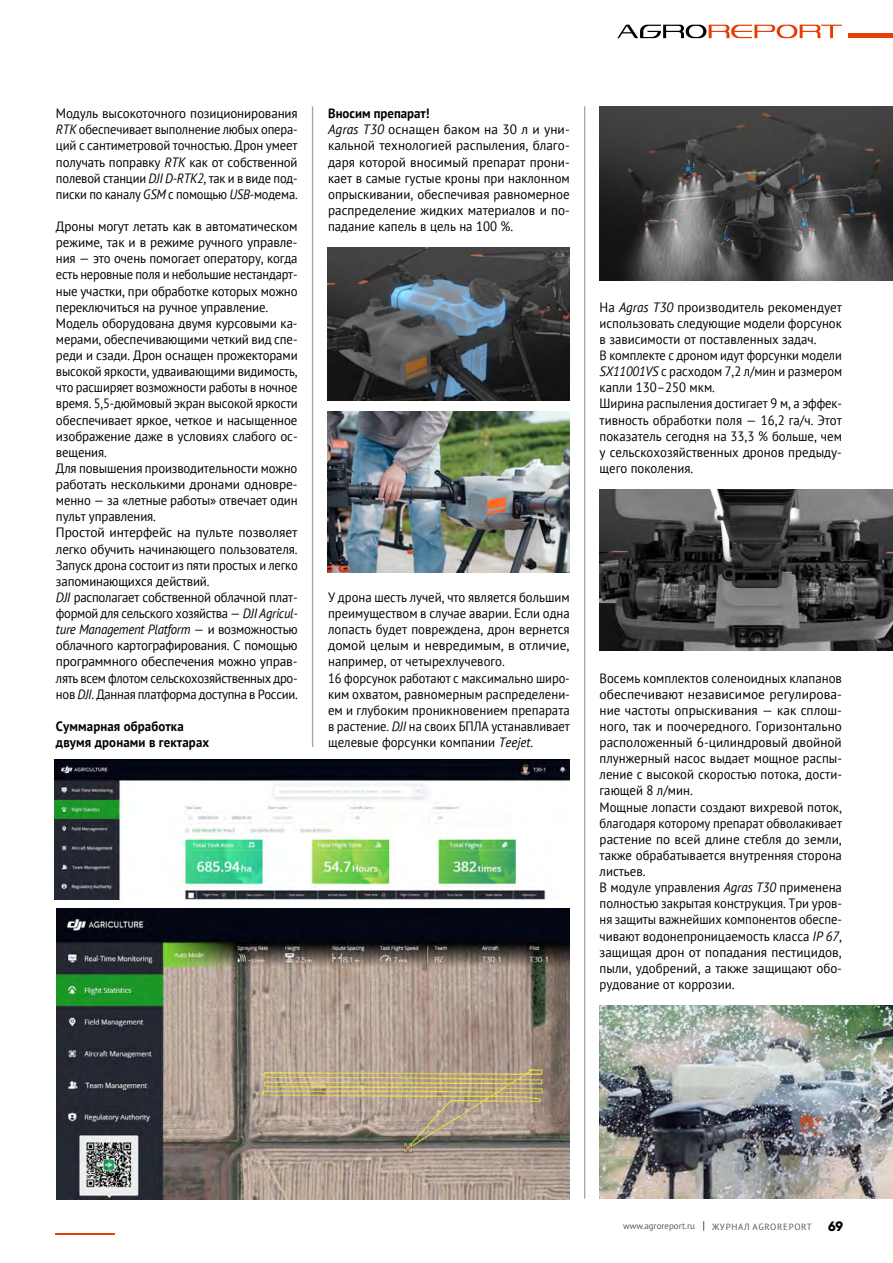
<style>
.page{position:relative;width:893px;height:1263px;background:#fff}
.page>*{position:absolute;margin:0;border:0;box-sizing:border-box;transform-origin:0 0}
.t1{font:13.5px/16px "PT Sans";letter-spacing:-.005em;color:#000}
.t2{font:13.5px/16px "PT Sans";letter-spacing:-.005em;color:#000;scale:.95 1}
.t3{font:13.5px/16px "PT Sans";letter-spacing:-.005em;color:#000;text-align:justify;scale:.96 1}
.t4{font:700 13.5px/16px "PT Sans";letter-spacing:.01em;color:#000;scale:.95 1}
.t5{font:9px "PT Sans";letter-spacing:.08em;color:#565655}
.t6{font:9px "PT Sans";color:#565655}
.s1{font-style:italic}
.s2{font-weight:700}
.s3{font-family:"Gilroy";font-weight:800;font-size:13.65px;color:#000}
</style>
<div class="page">
<div style="left:848px;top:33px;width:45px;height:5px;background:#e73e07"></div>
<svg style="left:617px;top:25px;width:225px;height:13px"></svg>
<hr style="left:55px;top:1233px;width:59px;height:2px;background:#e73e07">
<hr style="left:0;top:196px;width:1px;height:293px;background:#99b595">
<hr style="left:312px;top:106px;width:1px;height:641px;background:#375362">
<hr style="left:584px;top:106px;width:1px;height:1092px;background:#375362">
<img style="left:55px;top:760px;width:515px;height:140px">
<img style="left:56px;top:908px;width:514px;height:291px">
<img style="left:327px;top:247px;width:243px;height:153px">
<img style="left:600px;top:106px;width:293px;height:175px">
<img style="left:327px;top:411px;width:243px;height:162px">
<img style="left:600px;top:489px;width:293px;height:161px">
<img style="left:600px;top:1005px;width:293px;height:193px">
<p class="t3" style="left:56px;top:105px;width:253px">Модуль высокоточного позиционирования <span class="s1">RTK</span> обеспечивает выполнение любых опера&shy;ций с сантиметровой точностью. Дрон умеет получать поправку <span class="s1">RTK</span> как от собственной полевой станции <span class="s1">DJI D-RTK2</span>, так и в виде под&shy;писки по каналу <span class="s1">GSM</span> с помощью <span class="s1">USB</span>-модема.</p>
<p class="t1" style="left:56px;top:218px;width:243px">Дроны могут летать как в автоматическом режиме, так и в режиме ручного управле&shy;ния — это очень помогает оператору, когда есть неровные поля и небольшие нестандарт&shy;ные участки, при обработке которых можно переключиться на ручное управление.<br>Модель оборудована двумя курсовыми ка&shy;мерами, обеспечивающими четкий вид спе&shy;реди и сзади. Дрон оснащен прожекторами высокой яркости, удваивающими видимость, что расширяет возможности работы в ночное время. 5,5-дюймовый экран высокой яркости обеспечивает яркое, четкое и насыщенное изображение даже в условиях слабого ос&shy;вещения.<br>Для повышения производительности можно работать несколькими дронами одновре&shy;менно — за «летные работы» отвечает один пульт управления.<br>Простой интерфейс на пульте позволяет легко обучить начинающего пользователя.<br>Запуск дрона состоит из пяти простых и легко запоминающихся действий.<br><span class="s1">DJI</span> располагает собственной облачной плат&shy;формой для сельского хозяйства — <span class="s1">DJI Agricul&shy;ture Management Platform</span> — и возможностью облачного картографирования. С помощью программного обеспечения можно управ&shy;лять всем флотом сельскохозяйственных дро&shy;нов <span class="s1">DJI</span>. Данная платформа доступна в России.</p>
<p class="t4" style="left:56px;top:718px;width:163px">Суммарная обработка двумя дронами в гектарах</p>
<p class="t1" style="left:328px;top:105px;width:243px"><span class="s2">Вносим препарат!<br></span><span class="s1">Agras T30</span> оснащен баком на 30 л и уни&shy;кальной технологией распыления, благо&shy;даря которой вносимый препарат прони&shy;кает в самые густые кроны при наклонном опрыскивании, обеспечивая равномерное распределение жидких материалов и по&shy;падание капель в цель на 100 %.</p>
<p class="t1" style="left:600px;top:299px;width:244px">На <span class="s1">Agras T30</span> производитель рекомендует использовать следующие модели форсунок в зависимости от поставленных задач.<br>В комплекте с дроном идут форсунки модели <span class="s1">SX11001VS</span> с расходом 7,2 л/мин и размером капли 130–250 мкм.<br>Ширина распыления достигает 9 м, а эффек&shy;тивность обработки поля — 16,2 га/ч. Этот показатель сегодня на 33,3 % больше, чем у сельскохозяйственных дронов предыду&shy;щего поколения.</p>
<p class="t2" style="left:328px;top:589px;width:256px">У дрона шесть лучей, что является большим преимуществом в случае аварии. Если одна лопасть будет повреждена, дрон вернется домой целым и невредимым, в отличие, например, от четырехлучевого.<br>16 форсунок работают с максимально широ&shy;ким охватом, равномерным распределени&shy;ем и глубоким проникновением препарата в растение. <span class="s1">DJI</span> на своих БПЛА устанавливает щелевые форсунки компании <span class="s1">Teejet</span>.</p>
<p class="t2" style="left:600px;top:669px;width:257px">Восемь комплектов соленоидных клапанов обеспечивают независимое регулирова&shy;ние частоты опрыскивания — как сплош&shy;ного, так и поочередного. Горизонтально расположенный 6-цилиндровый двойной плунжерный насос выдает мощное распы&shy;ление с высокой скоростью потока, дости&shy;гающей 8 л/мин.<br>Мощные лопасти создают вихревой поток, благодаря которому препарат обволакивает растение по всей длине стебля до земли, также обрабатывается внутренняя сторона листьев.<br>В модуле управления <span class="s1">Agras T30</span> применена полностью закрытая конструкция. Три уров&shy;ня защиты важнейших компонентов обеспе&shy;чивают водонепроницаемость класса <span class="s1">IP 67</span>, защищая дрон от попадания пестицидов, пыли, удобрений, а также защищают обо&shy;рудование от коррозии.</p>
<p class="t6" style="left:623px;top:1220px;width:73px">www.agroreport.ru</p>
<p class="t5" style="left:712px;top:1221px;width:132px">ЖУРНАЛ AGROREPORT <span class="s3">69</span></p>
</div>
